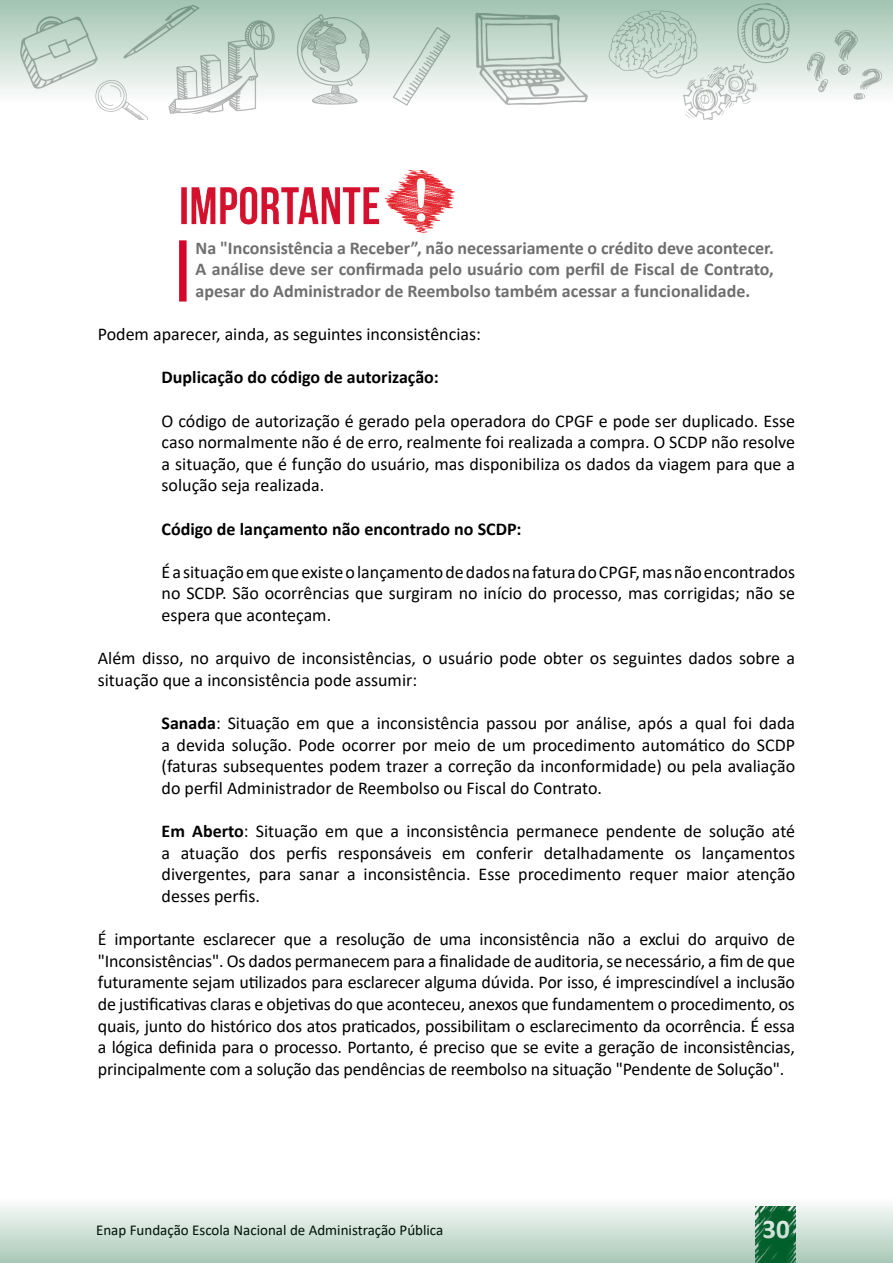
<style>
.page{position:relative;width:893px;height:1263px;background:#fff}
.page>*{position:absolute;margin:0;border:0;box-sizing:border-box;transform-origin:0 0}
.t1{font:700 27px "Calibri";color:#fff}
.t2{font:18px/21.6px "Calibri";color:#000;text-align:justify}
.t3{font:700 18px/21.6px "Calibri";color:#706f6f;text-align:justify}
.t4{font:700 18px "Calibri";color:#000}
.t5{font:15px "Calibri";color:#000}
.s1{font-weight:700}
</style>
<div class="page">
<svg style="left:0;top:0;width:893px;height:120px"></svg>
<svg style="left:0;top:1205px;width:893px;height:58px;background:#c5dace"></svg>
<div style="left:179px;top:240px;width:8px;height:62px;background:#d3072a"></div>
<img style="left:181px;top:170px;width:274px;height:62px">
<p class="t3" style="left:196px;top:237px;width:580px">Na "Inconsistência a Receber”, não necessariamente o crédito deve acontecer.<br>A análise deve ser confirmada pelo usuário com perfil de Fiscal de Contrato, apesar do Administrador de Reembolso também acessar a funcionalidade.</p>
<p class="t2" style="left:98px;top:323px;width:385px">Podem aparecer, ainda, as seguintes inconsistências:</p>
<p class="t4" style="left:162px;top:365px;width:279px">Duplicação do código de autorização:</p>
<p class="t2" style="left:162px;top:409px;width:635px">O código de autorização é gerado pela operadora do CPGF e pode ser duplicado. Esse caso normalmente não é de erro, realmente foi realizada a compra. O SCDP não resolve a situação, que é função do usuário, mas disponibiliza os dados da viagem para que a solução seja realizada.</p>
<p class="t4" style="left:162px;top:516px;width:361px">Código de lançamento não encontrado no SCDP:</p>
<p class="t2" style="left:162px;top:561px;width:635px">É a situação em que existe o lançamento de dados na fatura do CPGF, mas não encontrados no SCDP. São ocorrências que surgiram no início do processo, mas corrigidas; não se espera que aconteçam.</p>
<p class="t2" style="left:98px;top:647px;width:699px">Além disso, no arquivo de inconsistências, o usuário pode obter os seguintes dados sobre a situação que a inconsistência pode assumir:</p>
<p class="t2" style="left:162px;top:712px;width:635px"><span class="s1">Sanada</span>: Situação em que a inconsistência passou por análise, após a qual foi dada a devida solução. Pode ocorrer por meio de um procedimento automático do SCDP (faturas subsequentes podem trazer a correção da inconformidade) ou pela avaliação do perfil Administrador de Reembolso ou Fiscal do Contrato.</p>
<p class="t2" style="left:162px;top:820px;width:635px"><span class="s1">Em Aberto</span>: Situação em que a inconsistência permanece pendente de solução até a atuação dos perfis responsáveis em conferir detalhadamente os lançamentos divergentes, para sanar a inconsistência. Esse procedimento requer maior atenção desses perfis.</p>
<p class="t2" style="left:98px;top:928px;width:699px">É importante esclarecer que a resolução de uma inconsistência não a exclui do arquivo de "Inconsistências". Os dados permanecem para a finalidade de auditoria, se necessário, a fim de que futuramente sejam utilizados para esclarecer alguma dúvida. Por isso, é imprescindível a inclusão de justificativas claras e objetivas do que aconteceu, anexos que fundamentem o procedimento, os quais, junto do histórico dos atos praticados, possibilitam o esclarecimento da ocorrência. É essa a lógica definida para o processo. Portanto, é preciso que se evite a geração de inconsistências, principalmente com a solução das pendências de reembolso na situação "Pendente de Solução".</p>
<p class="t5" style="left:96px;top:1220px;width:349px">Enap Fundação Escola Nacional de Administração Pública</p>
<h1 class="t1" style="left:763px;top:1210px;width:29px">30</h1>
</div>
